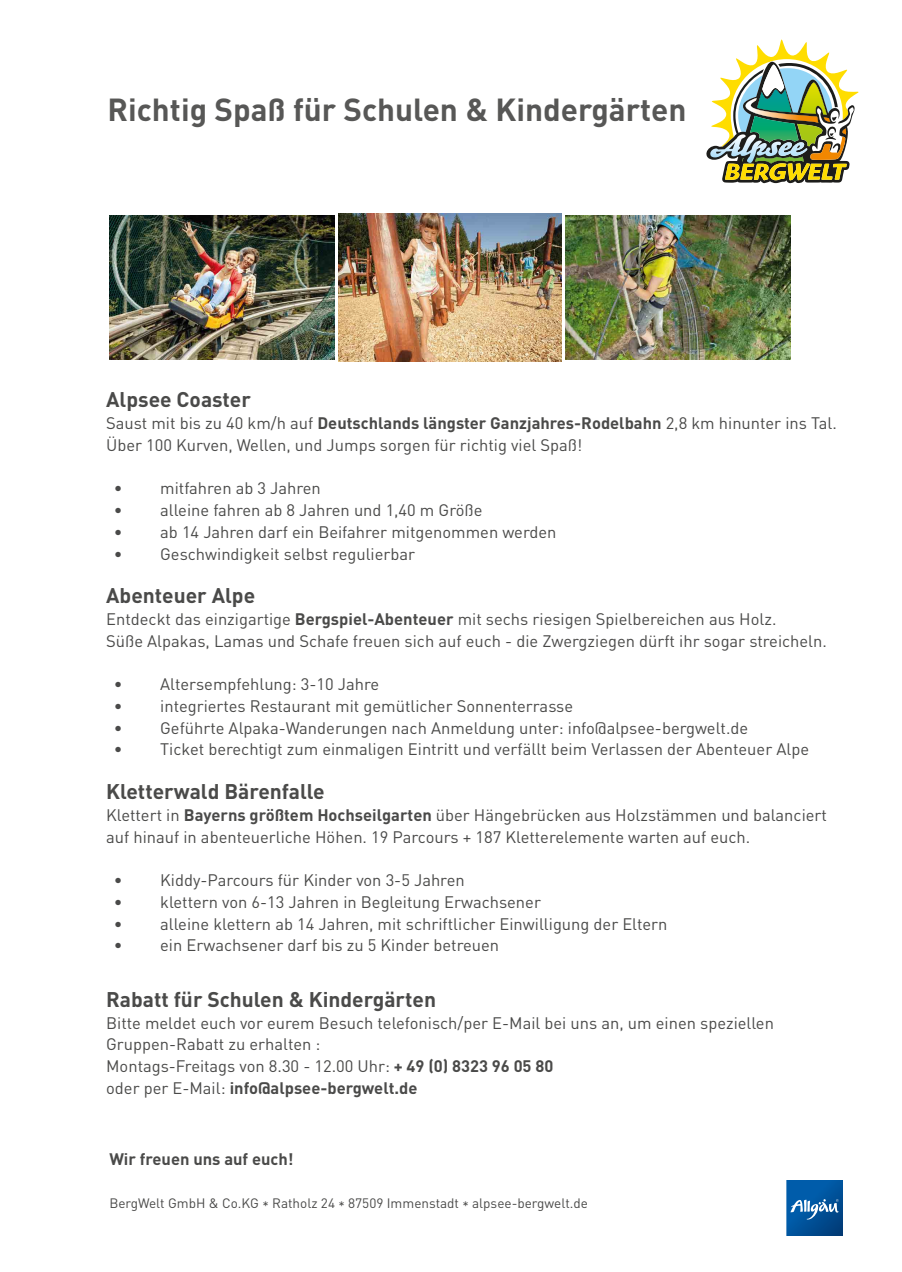
<style>
.page{position:relative;width:902px;height:1272px;background:#fff}
.page>*{position:absolute;margin:0;border:0;box-sizing:border-box;transform-origin:0 0}
.t1{font:700 31.5px "DIN";color:#575756}
.t2{font:700 21px "DIN";color:#4a4a49}
.t3{font:16.5px/21.8px "DIN";color:#4a4a49}
.t4{font:700 16.5px "DIN";color:#4a4a49}
.t5{font:13.5px "DIN";color:#4a4a49}
.s1{font-weight:700}
</style>
<div class="page">
<img style="left:786px;top:1180px;width:56px;height:55px">
<svg style="left:790px;top:1198px;width:48px;height:21px"></svg>
<svg style="left:706px;top:39px;width:152px;height:144px"></svg>
<img style="left:109px;top:216px;width:225px;height:144px">
<img style="left:339px;top:214px;width:222px;height:148px">
<img style="left:565px;top:216px;width:225px;height:144px">
<h1 class="t1" style="left:107px;top:89px;width:580px">Richtig Spaß für Schulen &amp; Kindergärten</h1>
<p class="t2" style="left:106px;top:386px;width:146px">Alpsee Coaster</p>
<p class="t3" style="left:106px;top:412px;width:732px">Saust mit bis zu 40 km/h auf <span class="s1">Deutschlands längster Ganzjahres-Rodelbahn</span> 2,8 km hinunter ins Tal.<br>Über 100 Kurven, Wellen, und Jumps sorgen für richtig viel Spaß!</p>
<p class="t3" style="left:114px;top:477px;width:209px">• mitfahren ab 3 Jahren</p>
<p class="t3" style="left:114px;top:499px;width:370px">• alleine fahren ab 8 Jahren und 1,40 m Größe</p>
<p class="t3" style="left:114px;top:520px;width:444px">• ab 14 Jahren darf ein Beifahrer mitgenommen werden</p>
<p class="t3" style="left:114px;top:542px;width:303px">• Geschwindigkeit selbst regulierbar</p>
<p class="t2" style="left:106px;top:582px;width:150px">Abenteuer Alpe</p>
<p class="t3" style="left:106px;top:607px;width:722px">Entdeckt das einzigartige <span class="s1">Bergspiel-Abenteuer</span> mit sechs riesigen Spielbereichen aus Holz.<br>Süße Alpakas, Lamas und Schafe freuen sich auf euch - die Zwergziegen dürft ihr sogar streicheln.</p>
<p class="t3" style="left:114px;top:673px;width:267px">• Altersempfehlung: 3-10 Jahre</p>
<p class="t3" style="left:114px;top:694px;width:461px">• integriertes Restaurant mit gemütlicher Sonnenterrasse</p>
<p class="t3" style="left:114px;top:716px;width:636px">• Geführte Alpaka-Wanderungen nach Anmeldung unter: info@alpsee-bergwelt.de</p>
<p class="t3" style="left:114px;top:738px;width:697px">• Ticket berechtigt zum einmaligen Eintritt und verfällt beim Verlassen der Abenteuer Alpe</p>
<p class="t2" style="left:106px;top:777px;width:220px">Kletterwald Bärenfalle</p>
<p class="t3" style="left:106px;top:803px;width:722px">Klettert in <span class="s1">Bayerns größtem Hochseilgarten</span> über Hängebrücken aus Holzstämmen und balanciert auf hinauf in abenteuerliche Höhen. 19 Parcours + 187 Kletterelemente warten auf euch.</p>
<p class="t3" style="left:114px;top:868px;width:352px">• Kiddy-Parcours für Kinder von 3-5 Jahren</p>
<p class="t3" style="left:114px;top:890px;width:429px">• klettern von 6-13 Jahren in Begleitung Erwachsener</p>
<p class="t3" style="left:114px;top:912px;width:555px">• alleine klettern ab 14 Jahren, mit schriftlicher Einwilligung der Eltern</p>
<p class="t3" style="left:114px;top:934px;width:387px">• ein Erwachsener darf bis zu 5 Kinder betreuen</p>
<p class="t2" style="left:106px;top:985px;width:331px">Rabatt für Schulen &amp; Kindergärten</p>
<p class="t3" style="left:106px;top:1011px;width:669px">Bitte meldet euch vor eurem Besuch telefonisch/per E-Mail bei uns an, um einen speziellen Gruppen-Rabatt zu erhalten :<br>Montags-Freitags von 8.30 - 12.00 Uhr: <span class="s1">+ 49 (0) 8323 96 05 80<br></span>oder per E-Mail: <span class="s1">info@alpsee-bergwelt.de</span></p>
<p class="t4" style="left:109px;top:1148px;width:186px">Wir freuen uns auf euch!</p>
<p class="t5" style="left:109px;top:1194px;width:480px">BergWelt GmbH &amp; Co.KG * Ratholz 24 * 87509 Immenstadt * alpsee-bergwelt.de</p>
</div>
